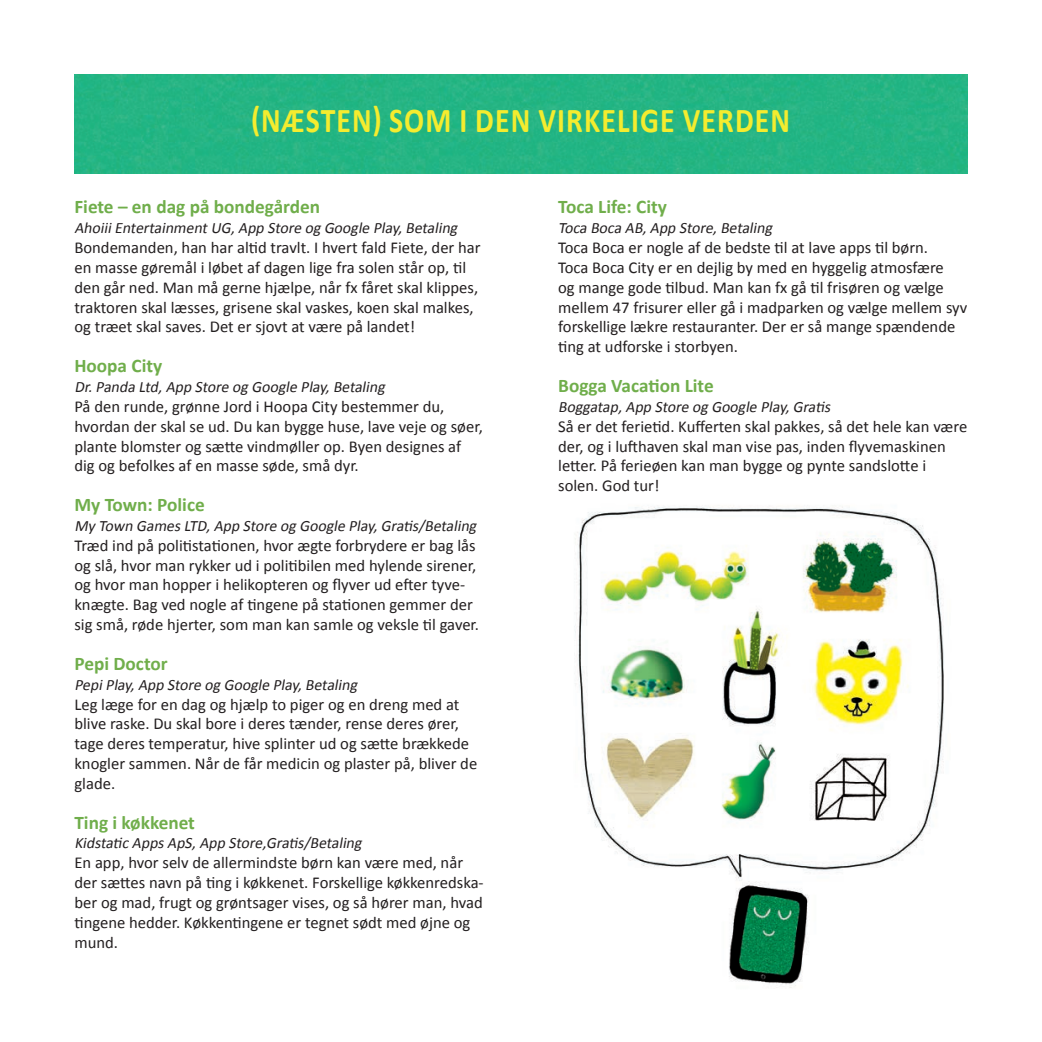
<style>
.page{position:relative;width:1042px;height:1042px;background:#fff}
.page>*{position:absolute;margin:0;border:0;box-sizing:border-box;transform-origin:0 0}
.t1{font:700 35px "Calibri";letter-spacing:.04em;color:#f4ec2f;scale:.85 1}
.t2{font:700 19.25px "Calibri";color:#70ae4b}
.t3{font:16.62px/19.8px "Calibri";color:#231f20}
.t4{font:italic 15.75px "Calibri";color:#231f20}
</style>
<div class="page">
<img style="left:574px;top:506px;width:370px;height:482px">
<div style="left:74px;top:74px;width:245px;height:100px;background:#24b584"></div>
<div style="left:728px;top:74px;width:239px;height:100px;background:#24b584"></div>
<div style="left:319px;top:74px;width:409px;height:100px;background:#24b584"></div>
<h1 class="t1" style="left:251px;top:99px;width:410px">(Næsten) som i den vi rkelige</h1>
<h1 class="t1" style="left:683px;top:99px;width:128px">verden</h1>
<p class="t2" style="left:74px;top:195px;width:247px">Fiete – en dag på bondegården</p>
<p class="t4" style="left:74px;top:218px;width:388px">AhoiiiEntertainmentUG,App Store og Google Play,Betaling</p>
<p class="t3" style="left:74px;top:237px;width:408px">Bondemanden, han har altid travlt. I hvert fald Fiete, der har en masse gøremål i løbet af dagen lige fra solen står op, til den går ned. Man må gerne hjælpe, når fx fåret skal klippes, traktoren skal læsses, grisene skal vaskes, koen skal malkes, og træet skal saves. Det er sjovt at være på landet!</p>
<p class="t2" style="left:74px;top:354px;width:89px">Hoopa City</p>
<p class="t4" style="left:74px;top:377px;width:315px">Dr.Panda Ltd,App Store og Google Play,Betaling</p>
<p class="t3" style="left:74px;top:396px;width:410px">På den runde, grønne Jord i Hoopa City bestemmer du, hvordan der skal se ud. Du kan bygge huse, lave veje og søer, plante blomster og sætte vindmøller op. Byen designes af dig og befolkes af en masse søde, små dyr.</p>
<p class="t2" style="left:74px;top:493px;width:132px">My Town: Police</p>
<p class="t4" style="left:74px;top:516px;width:407px">My Town Games LTD,App Store og Google Play,Gratis/Betaling</p>
<p class="t3" style="left:74px;top:534px;width:406px">Træd ind på politistationen, hvor ægte forbrydere er bag lås og slå, hvor man rykker ud i politibilen med hylende sirener, og hvor man hopper i helikopteren og flyver ud efter tyve&shy;knægte. Bag ved nogle af tingene på stationen gemmer der sig små, røde hjerter, som man kan samle og veksle til gaver.</p>
<p class="t2" style="left:74px;top:651px;width:95px">Pepi Doctor</p>
<p class="t4" style="left:74px;top:675px;width:287px">PepiPlay,App Store og Google Play,Betaling</p>
<p class="t3" style="left:74px;top:693px;width:404px">Leg læge for en dag og hjælp to piger og en dreng med at blive raske. Du skal bore i deres tænder, rense deres ører, tage deres temperatur, hive splinter ud og sætte brækkede knogler sammen. Når de får medicin og plaster på, bliver de glade.</p>
<p class="t2" style="left:74px;top:810px;width:122px">Ting i køkkenet</p>
<p class="t4" style="left:74px;top:833px;width:292px">Kidstatic Apps ApS,App Store,Gratis/Betaling</p>
<p class="t3" style="left:74px;top:852px;width:411px">En app, hvor selv de allermindste børn kan være med, når der sættes navn på ting i køkkenet. Forskellige køkkenredska&shy;ber og mad, frugt og grøntsager vises, og så hører man, hvad tingene hedder. Køkkentingene er tegnet sødt med øjne og mund.</p>
<p class="t2" style="left:558px;top:195px;width:110px">Toca Life: City</p>
<p class="t4" style="left:558px;top:218px;width:219px">Toca Boca AB,App Store,Betaling</p>
<p class="t3" style="left:558px;top:237px;width:411px">Toca Boca er nogle af de bedste til at lave apps til børn.<br>Toca Boca City er en dejlig by med en hyggelig atmosfære<br>og mange gode tilbud. Man kan fx gå til frisøren og vælge mellem 47 frisurer eller gå i madparken og vælge mellem syv forskellige lækre restauranter. Der er så mange spændende ting at udforske i storbyen.</p>
<p class="t2" style="left:558px;top:374px;width:157px">Bogga Vacation Lite</p>
<p class="t4" style="left:558px;top:397px;width:277px">Boggatap,App Store og Google Play,Gratis</p>
<p class="t3" style="left:558px;top:415px;width:411px">Så er det ferietid. Kufferten skal pakkes, så det hele kan være der, og i lufthaven skal man vise pas, inden flyvemaskinen letter. På ferieøen kan man bygge og pynte sandslotte i solen. God tur!</p>
</div>
